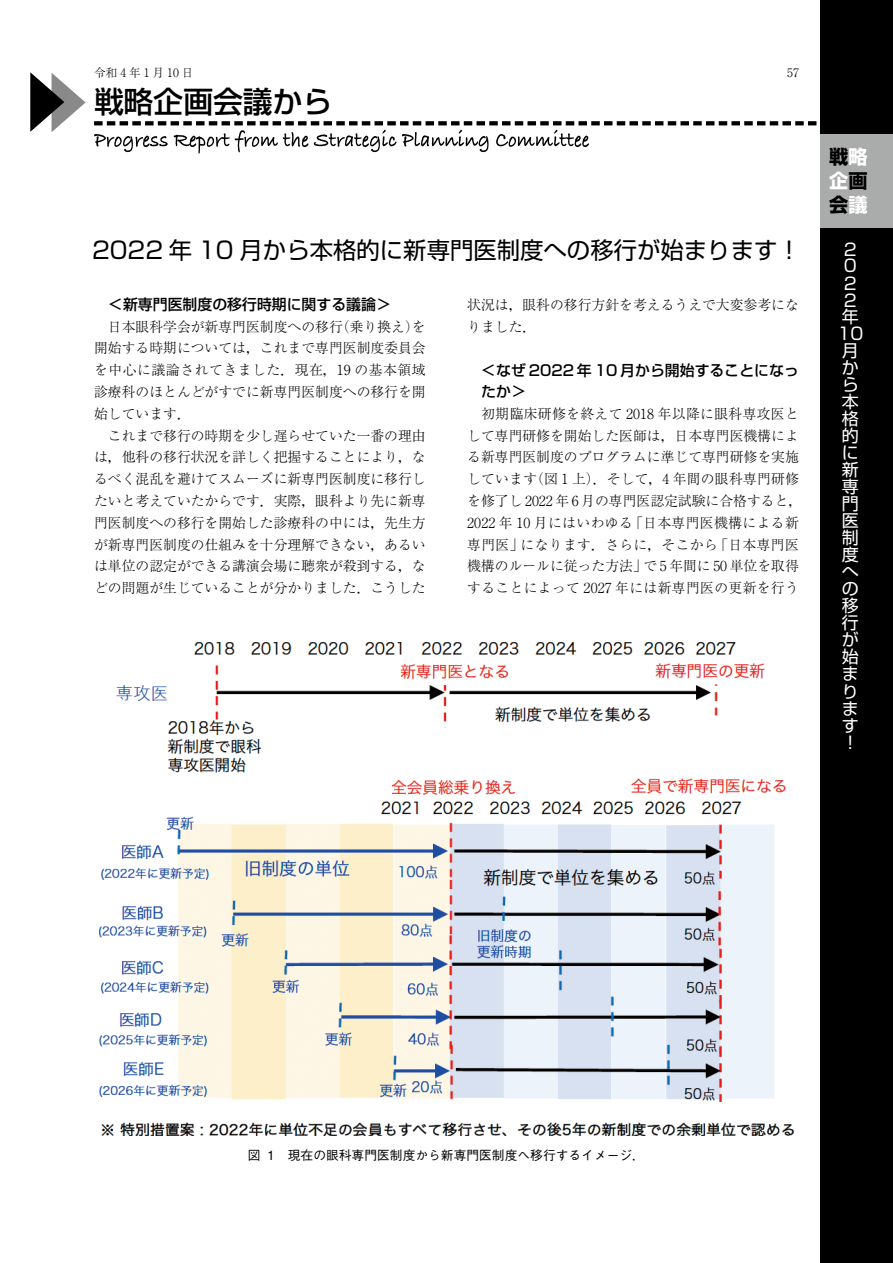
<style>
.page{position:relative;width:893px;height:1263px;background:#fff}
.page>*{position:absolute;margin:0;border:0;box-sizing:border-box;transform-origin:0 0}
.t1{font:500 29.7px "Shin Go Pr 6 N";color:#000}
.t2{font:23.4px "Shin Go Pr 6 N";color:#000}
.t3{font:700 19.2px/24.5px "Shin Go Pr 6 N";color:#000;text-align:justify}
.t4{font:16.95px/17px "Shin Go Pr 6 N";color:#fff}
.t5{font:500 14.85px/21.8px "Shin Go Pr 6 N";color:#000}
.t6{font:300 13.8px/21.8px "Ryumin Pr 6 N";color:#000}
.t7{font:500 12.75px "Gothic BBB Pr 6 N";color:#000}
.t8{font:300 11.7px "Ryumin Pr 6 N";color:#000}
.t9{font:300 11.7px "Ryumin Pr 6";color:#000}
.s1{font-family:"Ryumin Pr 6"}
.s2{font-family:"Midashi Min Pr 6 MA31";font-weight:400}
.s3{color:#fff}
.s4{font-family:"Gothic BBB Pr 6"}
</style>
<div class="page">
<div style="left:821px;top:0;width:72px;height:1263px;background:#000"></div>
<div style="left:821px;top:134px;width:72px;height:93px;background:#aaabab"></div>
<svg style="left:30px;top:72px;width:56px;height:60px"></svg>
<svg style="left:94px;top:121px;width:727px;height:32px"></svg>
<img style="left:100px;top:642px;width:693px;height:494px">
<p class="t8" style="left:94px;top:63px;width:101px">令和<span class="s1">4</span>年<span class="s1">1</span>月<span class="s1">10</span>日</p>
<p class="t9" style="left:787px;top:63px;width:13px">57</p>
<h1 class="t1" style="left:94px;top:78px;width:240px">戦略企画会議から</h1>
<h2 class="t2" style="left:92px;top:231px;width:710px">2022 年 10 月から本格的に新専門医制度への移行が始まります！</h2>
<p class="t5" style="left:108px;top:293px;width:284px">＜新専門医制度の移行時期に関する議論＞</p>
<p class="t6" style="left:94px;top:315px;width:333px">　日本眼科学会が新専門医制度への移行<span class="s1">（</span>乗り換え<span class="s1">）</span>を開始する時期については<span class="s2">，</span>これまで専門医制度委員会を中心に議論されてきました<span class="s2">．</span>現在<span class="s2">，</span><span class="s1">19</span> の基本領域診療科のほとんどがすでに新専門医制度への移行を開始しています<span class="s2">．<br></span>　これまで移行の時期を少し遅らせていた一番の理由は<span class="s2">，</span>他科の移行状況を詳しく把握することにより<span class="s2">，</span>なるべく混乱を避けてスムーズに新専門医制度に移行したいと考えていたからです<span class="s2">．</span>実際<span class="s2">，</span>眼科より先に新専門医制度への移行を開始した診療科の中には<span class="s2">，</span>先生方が新専門医制度の仕組みを十分理解できない<span class="s2">，</span>あるいは単位の認定ができる講演会場に聴衆が殺到する<span class="s2">，</span>などの問題が生じていることが分かりました<span class="s2">．</span>こうした</p>
<p class="t6" style="left:467px;top:293px;width:333px">状況は<span class="s2">，</span>眼科の移行方針を考えるうえで大変参考になりました<span class="s2">．</span></p>
<p class="t5" style="left:481px;top:358px;width:319px">＜なぜ 2022 年 10 月から開始することになったか＞</p>
<p class="t6" style="left:467px;top:402px;width:337px">　初期臨床研修を終えて <span class="s1">2018</span> 年以降に眼科専攻医として専門研修を開始した医師は<span class="s2">，</span>日本専門医機構による新専門医制度のプログラムに準じて専門研修を実施しています<span class="s1">（</span>図 <span class="s1">1</span> 上<span class="s1">）</span><span class="s2">．</span>そして<span class="s2">，</span><span class="s1">4</span> 年間の眼科専門研修を修了し <span class="s1">2022</span> 年 <span class="s1">6</span> 月の専門医認定試験に合格すると<span class="s2">，<br></span><span class="s1">2022</span> 年 <span class="s1">10</span> 月にはいわゆる<span class="s1">「</span>日本専門医機構による新専門医<span class="s1">」</span>になります<span class="s2">．</span>さらに<span class="s2">，</span>そこから<span class="s1">「</span>日本専門医機構のルールに従った方法<span class="s1">」</span>で <span class="s1">5</span> 年間に <span class="s1">50</span> 単位を取得することによって <span class="s1">2027</span> 年には新専門医の更新を行う</p>
<h3 class="t3" style="left:829px;top:144px;width:40px">戦<span class="s3">略企</span>画会<span class="s3">議</span></h3>
<p class="t4" style="left:837px;top:239px;width:27px">２<br>０<br>２<br>２年<br>10月から本格的に新専門医制度への移行が始まります！</p>
<p class="t7" style="left:248px;top:1145px;width:399px"><span class="s4">図 1</span>　現在の眼科専門医制度から新専門医制度へ移行するイメージ<span class="s2">．</span></p>
</div>
